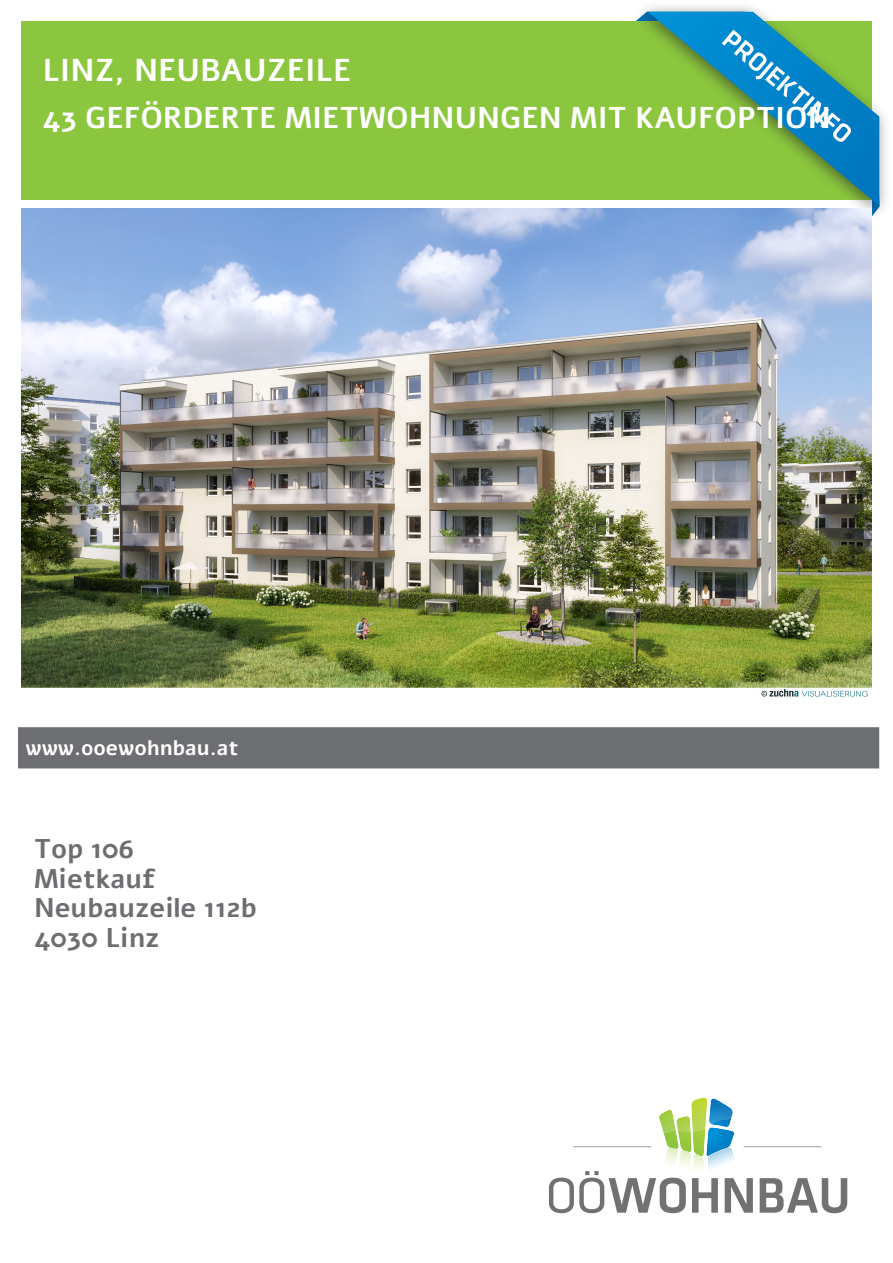
<style>
.page{position:relative;width:893px;height:1263px;background:#fff}
.page>*{position:absolute;margin:0;border:0;box-sizing:border-box;transform-origin:0 0}
.t1{font:700 31.5px "Alef";color:#fff}
.t2{font:700 30px "Alef";color:#fff}
.t3{font:700 27px/29.5px "Alef";color:#6d6e71}
.t4{font:700 21px "Alef";color:#fff}
</style>
<div class="page">
<div style="left:21px;top:21px;width:851px;height:178px;background:#8bc63e"></div>
<hr style="left:744px;top:1146px;width:77px;height:1px;background:#9d9ea0">
<svg style="left:760px;top:1178px;width:87px;height:35px"></svg>
<svg style="left:549px;top:1097px;width:204px;height:116px"></svg>
<div style="left:633px;top:1px;width:258px;height:221px;background:#231f20;opacity:.55"></div>
<svg style="left:614px;top:12px;width:266px;height:210px"></svg>
<div style="left:26px;top:735px;width:846px;height:26px;background:#6d6e71"></div>
<div style="left:18px;top:727px;width:861px;height:41px;border:8px solid #6d6e71"></div>
<img style="left:21px;top:208px;width:851px;height:489px">
<div style="left:26px;top:735px;width:212px;height:26px;background:#6d6e71"></div>
<p class="t1" style="left:43px;top:49px;width:310px">LINZ, NEUBAUZEILE</p>
<p class="t2" style="left:43px;top:97px;width:790px">43 GEFÖRDERTE MIETWOHNUNGEN MIT KAUFOPTION</p>
<p class="t4" style="left:26px;top:733px;width:214px">www.ooewohnbau.at</p>
<p class="t3" style="left:34px;top:834px;width:224px">Top 106<br>Mietkauf<br>Neubauzeile 112b<br>4030 Linz</p>
</div>
